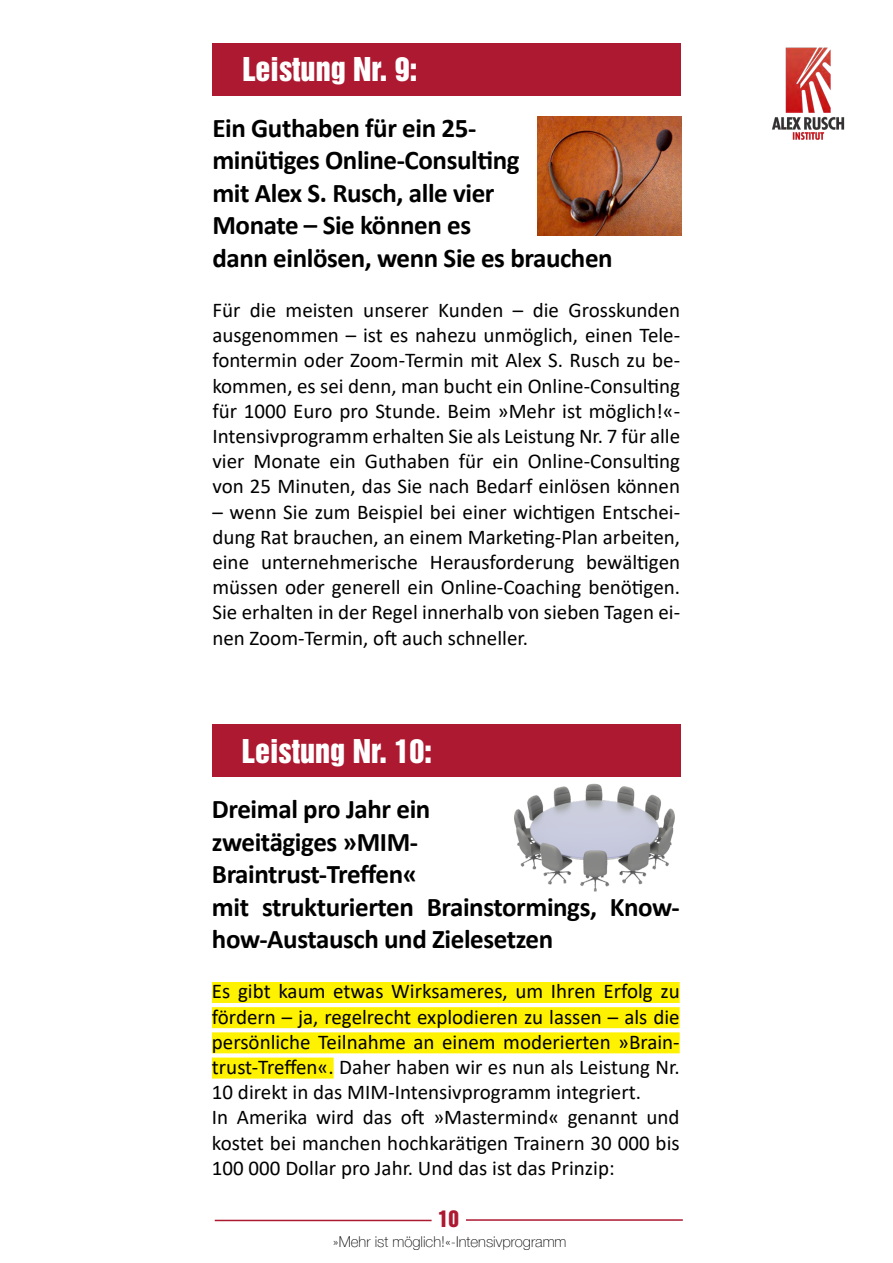
<style>
.page{position:relative;width:893px;height:1263px;background:#fff}
.page>*{position:absolute;margin:0;border:0;box-sizing:border-box;transform-origin:0 0}
.t1{font:30px "Helvetica Inserat LT Std";color:#fff}
.t2{font:700 27px/32.4px "Calibri";letter-spacing:-.015em;color:#000}
.t3{font:21px/25.2px "Calibri";color:#000;text-align:justify}
.t4{font:21px "Helvetica Inserat LT Std";color:#ad1931}
.t5{font:100 15px "Helvetica Neue LT Com";color:#000}
</style>
<div class="page">
<img style="left:772px;top:47px;width:73px;height:93px">
<hr style="left:215px;top:1220px;width:217px;height:1px;background:#ad1931">
<hr style="left:466px;top:1219px;width:217px;height:2px;background:#ad1931">
<div style="left:213px;top:43px;width:468px;height:52px;background:#ad1931"></div>
<img style="left:537px;top:117px;width:144px;height:119px">
<div style="left:212px;top:724px;width:469px;height:53px;background:#ad1931"></div>
<div style="left:212px;top:982px;width:468px;height:21px;background:#fff200"></div>
<div style="left:212px;top:1007px;width:468px;height:21px;background:#fff200"></div>
<div style="left:212px;top:1032px;width:468px;height:21px;background:#fff200"></div>
<div style="left:212px;top:1057px;width:122px;height:21px;background:#fff200"></div>
<img style="left:514px;top:783px;width:161px;height:109px">
<h1 class="t1" style="left:242px;top:52px;width:176px">Leistung Nr. 9:</h1>
<p class="t2" style="left:212px;top:111px;width:402px">Ein Guthaben für ein 25-<br>minütiges Online-Consulting<br>mit Alex S. Rusch, alle vier<br>Monate – Sie können es<br>dann einlösen, wenn Sie es brauchen</p>
<p class="t3" style="left:212px;top:297px;width:469px">Für die meisten unserer Kunden – die Grosskunden ausgenommen – ist es nahezu unmöglich, einen Tele&shy;fontermin oder Zoom-Termin mit Alex S. Rusch zu be&shy;kommen, es sei denn, man bucht ein Online-Consulting für 1000 Euro pro Stunde. Beim »Mehr ist möglich!«- Intensivprogramm erhalten Sie als Leistung Nr. 7 für alle vier Monate ein Guthaben für ein Online-Consulting von 25 Minuten, das Sie nach Bedarf einlösen können</p>
<p class="t3" style="left:212px;top:498px;width:469px">– wenn Sie zum Beispiel bei einer wichtigen Entschei&shy;dung Rat brauchen, an einem Marketing-Plan arbeiten, eine unternehmerische Herausforderung bewältigen müssen oder generell ein Online-Coaching benötigen.<br>Sie erhalten in der Regel innerhalb von sieben Tagen ei&shy;nen Zoom-Termin, oft auch schneller.</p>
<h1 class="t1" style="left:242px;top:733px;width:191px">Leistung Nr. 10:</h1>
<p class="t2" style="left:212px;top:793px;width:469px">Dreimal pro Jahr ein<br>zweitägiges »MIM-<br>Braintrust-Treffen«<br>mit strukturierten Brainstormings, Know&shy;how-Austausch und Zielesetzen</p>
<p class="t3" style="left:212px;top:978px;width:469px;text-align:left">Es gibt kaum etwas Wirksameres, um Ihren Erfolg zu fördern – ja, regelrecht explodieren zu lassen – als die persönliche Teilnahme an einem moderierten »Brain&shy;trust-Treffen«. Daher haben wir es nun als Leistung Nr.<br>10 direkt in das MIM-Intensivprogramm integriert.<br>In Amerika wird das oft »Mastermind« genannt und kostet bei manchen hochkarätigen Trainern 30 000 bis 100 000 Dollar pro Jahr. Und das ist das Prinzip:</p>
<p class="t4" style="left:438px;top:1206px;width:22px">10</p>
<p class="t5" style="left:333px;top:1233px;width:235px">»Mehr ist möglich!«-Intensivprogramm</p>
</div>
